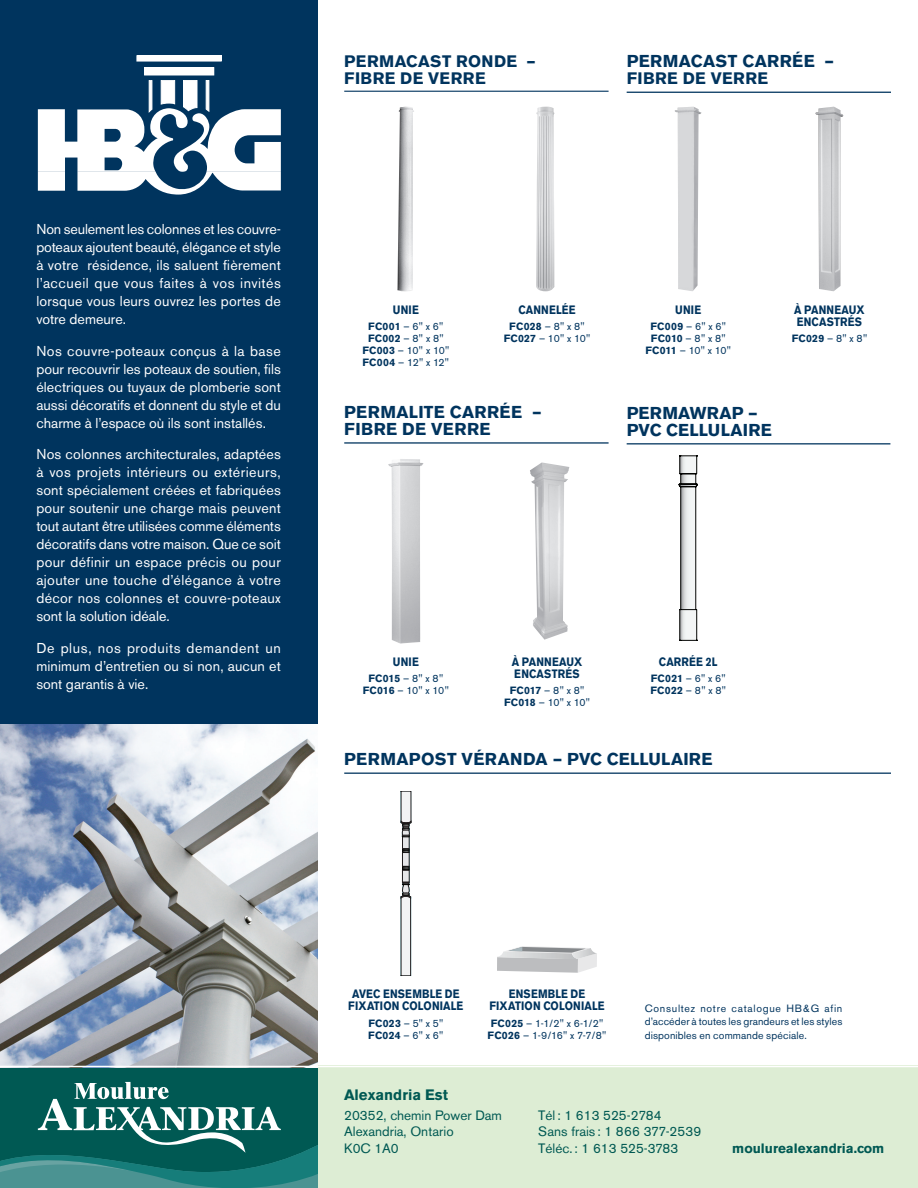
<style>
.page{position:relative;width:918px;height:1188px;background:#fff}
.page>*{position:absolute;margin:0;border:0;box-sizing:border-box;transform-origin:0 0}
.t1{font:700 17.1px/16.5px "Akzidenz Grotesk BE";letter-spacing:.02em;color:#00345e}
.t2{font:700 16.5px/16.5px "Akzidenz Grotesk BE";letter-spacing:.03em;color:#00345e}
.t3{font:700 15px "Akzidenz Grotesk BE";color:#005953}
.t4{font:14.25px/18px "Akzidenz Grotesk BE";letter-spacing:.005em;color:#fff;text-align:justify}
.t5{font:13.5px/16.5px "Akzidenz Grotesk BE";color:#005953}
.t6{font:700 13.5px "Akzidenz Grotesk BE";color:#005953}
.t7{font:700 12.15px/12px "Akzidenz Grotesk BE";letter-spacing:.015em;color:#00345e;scale:.87 1}
.t8{font:10.5px/12px "Akzidenz Grotesk BE";letter-spacing:.01em;color:#00345e;text-align:center}
.s1{font-weight:700}
</style>
<div class="page">
<div style="left:317px;top:1066px;width:601px;height:122px;background:#ddedd4"></div>
<div style="left:0;top:0;width:317px;height:725px;background:#00345e"></div>
<div style="left:137px;top:56px;width:84px;height:5px;background:#fff"></div>
<div style="left:137px;top:55px;width:84px;height:6px;border:1px solid #fff"></div>
<svg style="left:38px;top:80px;width:243px;height:115px"></svg>
<div style="left:145px;top:68px;width:69px;height:7px;background:#fff"></div>
<div style="left:144px;top:67px;width:70px;height:8px;border:1px solid #fff"></div>
<img style="left:397px;top:107px;width:17px;height:184px">
<hr style="left:344px;top:91px;width:265px;height:1px;background:#00345e">
<img style="left:536px;top:107px;width:18px;height:184px">
<img style="left:675px;top:107px;width:27px;height:184px">
<hr style="left:627px;top:92px;width:264px;height:1px;background:#00345e">
<img style="left:816px;top:107px;width:27px;height:184px">
<hr style="left:344px;top:442px;width:265px;height:2px;background:#00345e">
<img style="left:388px;top:459px;width:35px;height:185px">
<img style="left:530px;top:462px;width:39px;height:178px">
<hr style="left:344px;top:773px;width:547px;height:1px;background:#00345e">
<svg style="left:401px;top:791px;width:10px;height:186px"></svg>
<svg style="left:497px;top:946px;width:100px;height:27px;background:#cbccce"></svg>
<svg style="left:679px;top:456px;width:19px;height:184px"></svg>
<hr style="left:627px;top:443px;width:263px;height:1px;background:#00345e">
<img style="left:0;top:725px;width:317px;height:341px">
<hr style="left:0;top:1066px;width:918px;height:1px;background:#fff">
<svg style="left:0;top:1067px;width:317px;height:121px;background:#257470"></svg>
<p class="t4" style="left:36px;top:220px;width:246px">Non seulement les colonnes et les couvre&shy;poteaux ajoutent beauté, élégance et style à votre résidence, ils saluent fièrement l’accueil que vous faites à vos invités lorsque vous leurs ouvrez les portes de votre demeure.</p>
<p class="t4" style="left:36px;top:342px;width:246px">Nos couvre-poteaux conçus à la base pour recouvrir les poteaux de soutien, fils électriques ou tuyaux de plomberie sont aussi décoratifs et donnent du style et du charme à l’espace où ils sont installés.</p>
<p class="t4" style="left:36px;top:445px;width:246px">Nos colonnes architecturales, adaptées à vos projets intérieurs ou extérieurs, sont spécialement créées et fabriquées pour soutenir une charge mais peuvent tout autant être utilisées comme éléments décoratifs dans votre maison. Que ce soit pour définir un espace précis ou pour ajouter une touche d’élégance à votre décor nos colonnes et couvre-poteaux sont la solution idéale.</p>
<p class="t4" style="left:36px;top:639px;width:246px">De plus, nos produits demandent un minimum d’entretien ou si non, aucun et sont garantis à vie.</p>
<p class="t2" style="left:344px;top:54px;width:193px">PERMACAST RONDE –<br>FIBRE DE VERRE</p>
<p class="t1" style="left:627px;top:53px;width:209px">PERMACAST CARRÉE –</p>
<p class="t2" style="left:627px;top:70px;width:143px">FIBRE DE VERRE</p>
<p class="t7" style="left:393px;top:304px;width:31px">UNIE</p>
<p class="t8" style="left:362px;top:320px;width:88px"><span class="s1">FC001</span> – 6" x 6"<br><span class="s1">FC002</span> – 8" x 8"<br><span class="s1">FC003</span> – 10" x 10"<br><span class="s1">FC004</span> – 12" x 12"</p>
<p class="t7" style="left:518px;top:304px;width:67px">CANNELÉE</p>
<p class="t8" style="left:504px;top:320px;width:88px"><span class="s1">FC028</span> – 8" x 8"<br><span class="s1">FC027</span> – 10" x 10"</p>
<p class="t7" style="left:675px;top:304px;width:31px">UNIE</p>
<p class="t8" style="left:645px;top:320px;width:87px"><span class="s1">FC009</span> – 6" x 6"<br><span class="s1">FC010</span> – 8" x 8"<br><span class="s1">FC011</span> – 10" x 10"</p>
<p class="t7" style="left:794px;top:304px;width:83px">À PANNEAUX<br>ENCASTRÉS</p>
<p class="t8" style="left:792px;top:332px;width:77px"><span class="s1">FC029</span> – 8" x 8"</p>
<p class="t1" style="left:344px;top:404px;width:199px">PERMALITE CARRÉE –<br>FIBRE DE VERRE</p>
<p class="t1" style="left:627px;top:405px;width:147px">PERMAWRAP –<br>PVC CELLULAIRE</p>
<p class="t7" style="left:393px;top:656px;width:31px">UNIE</p>
<p class="t8" style="left:363px;top:673px;width:88px"><span class="s1">FC015</span> – 8" x 8"<br><span class="s1">FC016</span> – 10" x 10"</p>
<p class="t7" style="left:512px;top:656px;width:83px">À PANNEAUX<br>ENCASTRÉS</p>
<p class="t8" style="left:504px;top:685px;width:88px"><span class="s1">FC017</span> – 8" x 8"<br><span class="s1">FC018</span> – 10" x 10"</p>
<p class="t7" style="left:659px;top:656px;width:69px">CARRÉE 2L</p>
<p class="t8" style="left:650px;top:673px;width:77px;text-align:left"><span class="s1">FC021</span> – 6" x 6"<br><span class="s1">FC022</span> – 8" x 8"</p>
<p class="t1" style="left:344px;top:751px;width:370px">PERMAPOST VÉRANDA – PVC CELLULAIRE</p>
<p class="t7" style="left:348px;top:988px;width:134px;text-align:center">AVEC ENSEMBLE DE<br>FIXATION COLONIALE</p>
<p class="t8" style="left:368px;top:1017px;width:77px;text-align:left"><span class="s1">FC023</span> – 5" x 5"<br><span class="s1">FC024</span> – 6" x 6"</p>
<p class="t7" style="left:489px;top:988px;width:134px;text-align:center">ENSEMBLE DE<br>FIXATION COLONIALE</p>
<p class="t8" style="left:488px;top:1017px;width:120px"><span class="s1">FC025</span> – 1-1/2" x 6-1/2"<br><span class="s1">FC026</span> – 1-9/16" x 7-7/8"</p>
<p class="t8" style="left:645px;top:1002px;width:199px;line-height:13.5px;text-align:justify">Consultez notre catalogue HB&amp;G afin d’accéder à toutes les grandeurs et les styles disponibles en commande spéciale.</p>
<p class="t3" style="left:344px;top:1086px;width:105px">Alexandria Est</p>
<p class="t5" style="left:344px;top:1107px;width:159px">20352, chemin Power Dam<br>Alexandria, Ontario<br>K0C 1A0</p>
<p class="t5" style="left:538px;top:1107px;width:165px">Tél: 1 613 525-2784<br>Sans frais : 1 866 377-2539<br>Téléc.: 1 613 525-3783</p>
<p class="t6" style="left:732px;top:1140px;width:154px">moulurealexandria.com</p>
</div>
